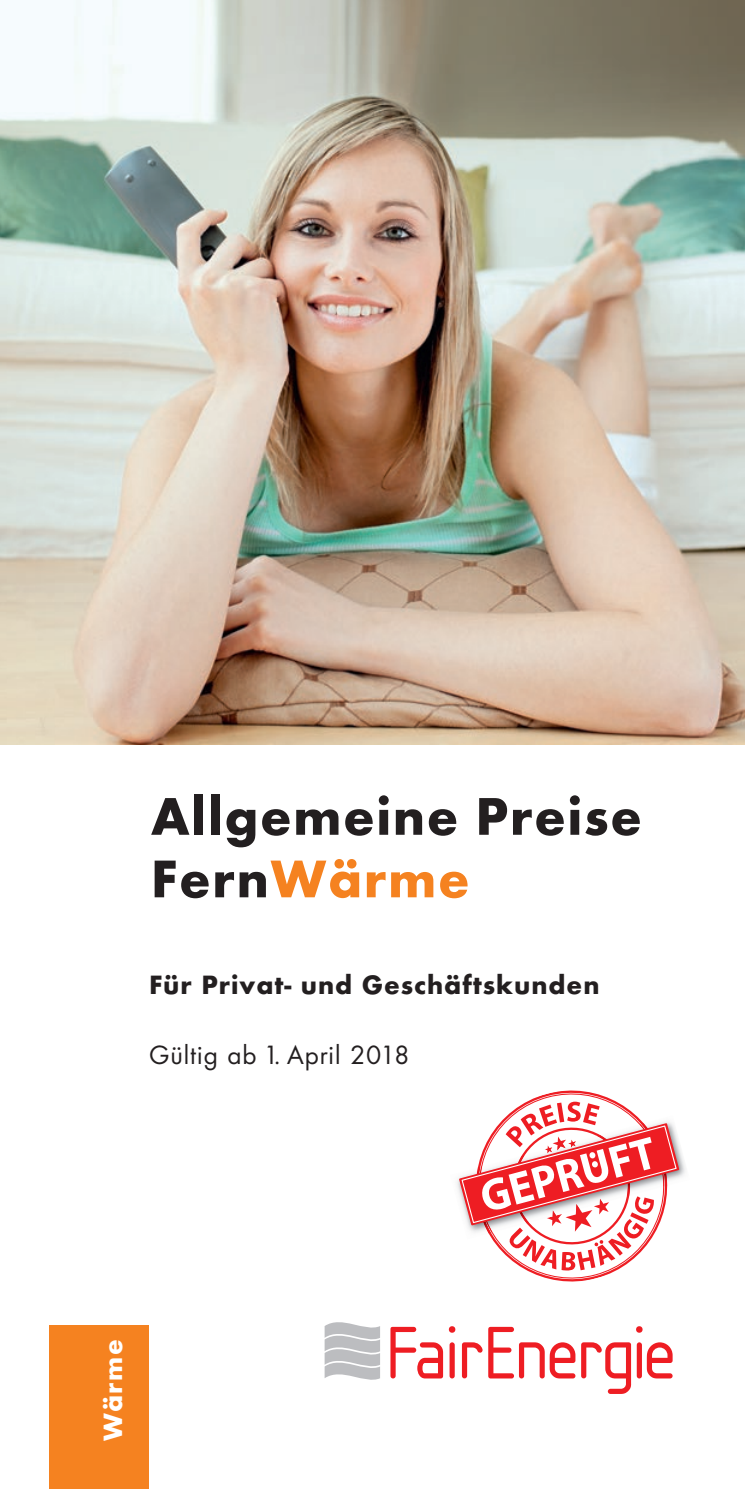
<style>
.page{position:relative;width:745px;height:1489px;background:#fff}
.page>*{position:absolute;margin:0;border:0;box-sizing:border-box;transform-origin:0 0}
.t1{font:700 55px "Futura";letter-spacing:.03em;color:#231f20}
.t2{font:700 55px "Futura";letter-spacing:.03em;color:#f58220}
.t3{font:700 27.5px "Futura";letter-spacing:.035em;color:#231f20}
.t4{font:27.5px "Futura Boo";letter-spacing:.035em;color:#231f20}
.t5{font:700 27.5px "Futura";letter-spacing:.05em;color:#fff}
.s1{color:#231f20}
</style>
<div class="page">
<div style="left:50px;top:1325px;width:99px;height:163px;background:#f58220"></div>
<img style="left:0;top:0;width:744px;height:744px">
<svg style="left:324px;top:1322px;width:56px;height:58px"></svg>
<svg style="left:390px;top:1326px;width:65px;height:52px"></svg>
<svg style="left:461px;top:1342px;width:21px;height:36px"></svg>
<svg style="left:488px;top:1326px;width:184px;height:67px"></svg>
<img style="left:457px;top:1141px;width:229px;height:50px">
<svg style="left:459px;top:1090px;width:219px;height:192px"></svg>
<p class="t1" style="left:151px;top:782px;width:492px">Allgemeine Preise</p>
<p class="t2" style="left:151px;top:844px;width:320px"><span class="s1">Fern</span>Wärme</p>
<p class="t3" style="left:149px;top:968px;width:451px">Für Privat- und Geschäftskunden</p>
<p class="t4" style="left:149px;top:1038px;width:262px">Gültig ab 1. April 2018</p>
<p class="t5" style="left:96px;top:1440px;width:103px;rotate:-90deg">Wärme</p>
</div>
